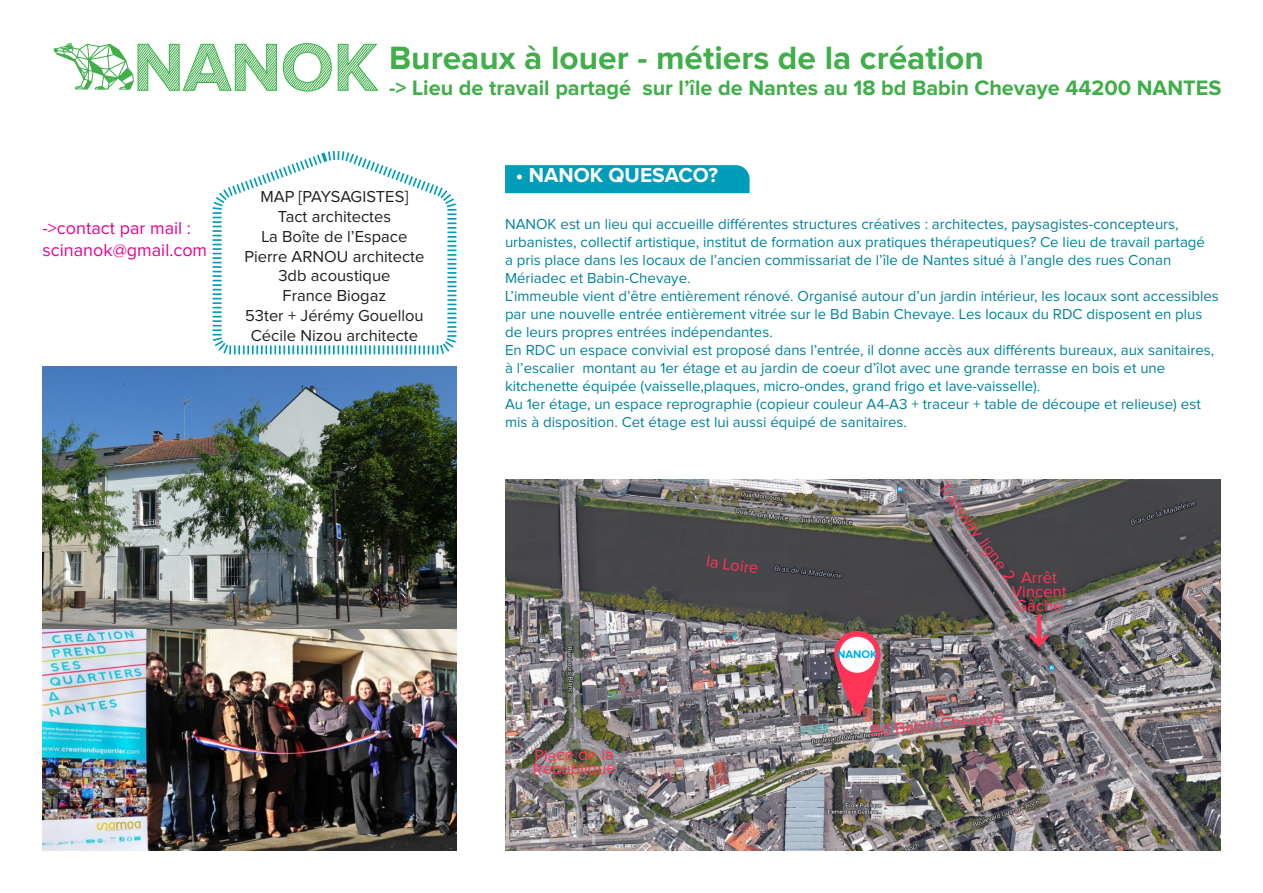
<style>
.page{position:relative;width:1263px;height:893px;background:#fff}
.page>*{position:absolute;margin:0;border:0;box-sizing:border-box;transform-origin:0 0}
.t1{font:700 33.45px "Proxima Nova";color:#40ae49}
.t2{font:700 21.6px "Proxima Nova";color:#40ae49}
.t3{font:700 21px "Proxima Nova";color:#fff}
.t4{font:18px "Proxima Nova";color:#ed028c}
.t5{font:16.5px "Proxima Nova";color:#231f20}
.t6{font:16.5px/13.8px "Proxima Nova";color:#ff3457}
.t7{font:15px/18px "Proxima Nova";color:#00839c}
.t8{font:700 11.4px "Proxima Nova";color:#00aeef}
</style>
<div class="page">
<svg style="left:54px;top:43px;width:325px;height:49px"></svg>
<svg style="left:212px;top:151px;width:245px;height:204px"></svg>
<img style="left:505px;top:480px;width:715px;height:370px">
<img style="left:834px;top:631px;width:46px;height:94px">
<div style="left:839px;top:637px;width:36px;height:36px;background:#fff;border-radius:50%"></div>
<hr style="left:1037px;top:615px;width:4px;height:29px;background:#ff3457">
<svg style="left:1025px;top:629px;width:28px;height:21px"></svg>
<img style="left:43px;top:367px;width:413px;height:483px">
<div style="left:505px;top:165px;width:244px;height:28px;background:#009dba"></div>
<p class="t4" style="left:43px;top:220px;width:150px">-&gt;contact par mail :</p>
<p class="t4" style="left:43px;top:242px;width:166px">scinanok@gmail.com</p>
<h1 class="t1" style="left:389px;top:43px;width:596px">Bureaux à louer - métiers de la création</h1>
<h2 class="t2" style="left:389px;top:78px;width:834px">-&gt; Lieu de travail partagé sur l’île de Nantes au 18 bd Babin Chevaye 44200 NANTES</h2>
<p class="t5" style="left:260px;top:189px;width:149px">MAP [PAYSAGISTES]</p>
<p class="t5" style="left:278px;top:209px;width:115px">Tact architectes</p>
<p class="t5" style="left:261px;top:229px;width:148px">La Boîte de l’Espace</p>
<p class="t5" style="left:244px;top:248px;width:181px">Pierre ARNOU architecte</p>
<p class="t5" style="left:278px;top:268px;width:113px">3db acoustique</p>
<p class="t5" style="left:283px;top:288px;width:105px">France Biogaz</p>
<p class="t5" style="left:245px;top:308px;width:180px">53ter + Jérémy Gouellou</p>
<p class="t5" style="left:251px;top:328px;width:169px">Cécile Nizou architecte</p>
<p class="t3" style="left:516px;top:165px;width:204px">• NANOK QUESACO?</p>
<p class="t7" style="left:505px;top:216px;width:701px">NANOK est un lieu qui accueille différentes structures créatives : architectes, paysagistes-concepteurs, urbanistes, collectif artistique, institut de formation aux pratiques thérapeutiques? Ce lieu de travail partagé a pris place dans les locaux de l’ancien commissariat de l’île de Nantes situé à l’angle des rues Conan Mériadec et Babin-Chevaye.</p>
<p class="t7" style="left:505px;top:288px;width:715px">L’immeuble vient d’être entièrement rénové. Organisé autour d’un jardin intérieur, les locaux sont accessibles par une nouvelle entrée entièrement vitrée sur le Bd Babin Chevaye. Les locaux du RDC disposent en plus de leurs propres entrées indépendantes.</p>
<p class="t7" style="left:505px;top:342px;width:711px">En RDC un espace convivial est proposé dans l’entrée, il donne accès aux différents bureaux, aux sanitaires, à l’escalier montant au 1er étage et au jardin de coeur d’îlot avec une grande terrasse en bois et une kitchenette équipée (vaisselle,plaques, micro-ondes, grand frigo et lave-vaisselle).</p>
<p class="t7" style="left:505px;top:396px;width:697px">Au 1er étage, un espace reprographie (copieur couleur A4-A3 + traceur + table de découpe et relieuse) est mis à disposition. Cet étage est lui aussi équipé de sanitaires.</p>
<p class="t6" style="left:532px;top:749px;width:84px;rotate:-1deg">Place de la<br>République</p>
<p class="t6" style="left:707px;top:555px;width:54px;rotate:8deg">la Loire</p>
<p class="t8" style="left:837px;top:649px;width:42px">NANOK</p>
<p class="t6" style="left:947px;top:480px;width:120px;rotate:54deg">Tramway ligne 2</p>
<p class="t6" style="left:1011px;top:571px;width:57px;text-align:center">Arrêt<br>Vincent<br>Gâche</p>
<p class="t6" style="left:870px;top:724px;width:135px;rotate:-6deg">Bd Babin Chevaye</p>
</div>
